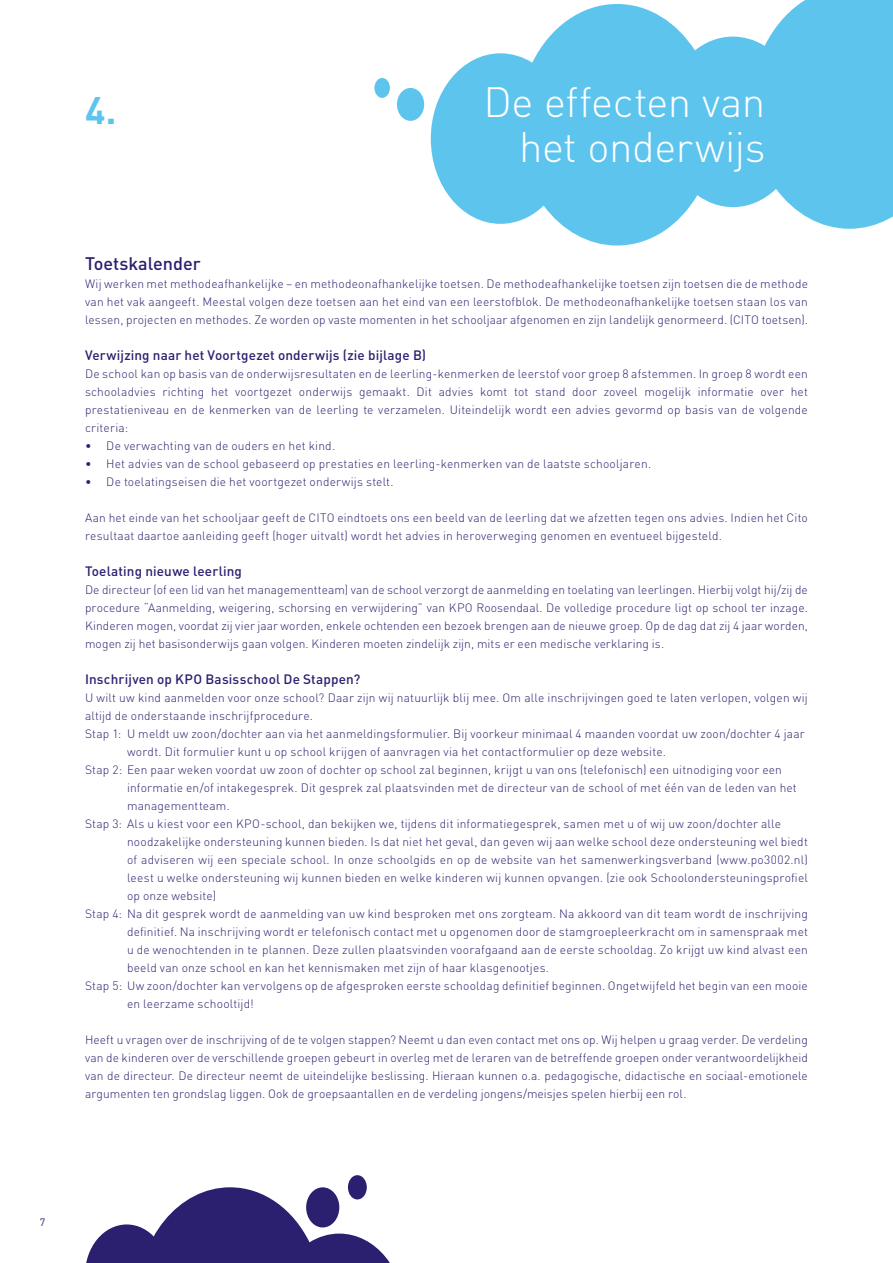
<style>
.page{position:relative;width:893px;height:1263px;background:#fff}
.page>*{position:absolute;margin:0;border:0;box-sizing:border-box;transform-origin:0 0}
.t1{font:300 42px/45px "DIN Pro";letter-spacing:-.01em;color:#fff;text-align:right}
.t2{font:37.5px "DIN Bold";color:#5dc5ed}
.t3{font:500 18px "DIN Pro";letter-spacing:-.005em;color:#2a206f}
.t4{font:500 13.5px "DIN Pro";letter-spacing:.01em;color:#2a206f}
.t5{font:300 12px/18px "DIN Pro";letter-spacing:.015em;color:#2a206f;text-align:justify}
.t6{font:10.5px "DIN";color:#2a206f}
</style>
<div class="page">
<svg style="left:431px;top:0;width:462px;height:245px;fill:#5dc5ed"></svg>
<div style="left:397px;top:88px;width:27px;height:33px;background:#5dc5ed;border-radius:50%"></div>
<div style="left:374px;top:78px;width:16px;height:20px;background:#5dc5ed;border-radius:50%"></div>
<div style="left:348px;top:1175px;width:19px;height:24px;background:#2a206f;border-radius:50%"></div>
<svg style="left:86px;top:1187px;width:304px;height:76px"></svg>
<h2 class="t2" style="left:85px;top:86px;width:33px">4.</h2>
<h1 class="t1" style="left:483px;top:78px;width:283px">De effecten van het onderwijs</h1>
<h3 class="t3" style="left:85px;top:251px;width:117px">Toetskalender</h3>
<p class="t5" style="left:85px;top:274px;width:724px">Wij werken met methodeafhankelijke – en methodeonafhankelijke toetsen. De methodeafhankelijke toetsen zijn toetsen die de methode van het vak aangeeft. Meestal volgen deze toetsen aan het eind van een leerstofblok. De methodeonafhankelijke toetsen staan los van lessen, projecten en methodes. Ze worden op vaste momenten in het schooljaar afgenomen en zijn landelijk genormeerd. (CITO toetsen).</p>
<p class="t4" style="left:85px;top:346px;width:343px">Verwijzing naar het Voortgezet onderwijs (zie bijlage B)</p>
<p class="t5" style="left:85px;top:364px;width:724px">De school kan op basis van de onderwijsresultaten en de leerling-kenmerken de leerstof voor groep 8 afstemmen. In groep 8 wordt een schooladvies richting het voortgezet onderwijs gemaakt. Dit advies komt tot stand door zoveel mogelijk informatie over het prestatieniveau en de kenmerken van de leerling te verzamelen. Uiteindelijk wordt een advies gevormd op basis van de volgende criteria:</p>
<p class="t5" style="left:85px;top:436px;width:252px">• De verwachting van de ouders en het kind.</p>
<p class="t5" style="left:85px;top:454px;width:568px">• Het advies van de school gebaseerd op prestaties en leerling-kenmerken van de laatste schooljaren.</p>
<p class="t5" style="left:85px;top:472px;width:310px">• De toelatingseisen die het voortgezet onderwijs stelt.</p>
<p class="t5" style="left:85px;top:508px;width:724px">Aan het einde van het schooljaar geeft de CITO eindtoets ons een beeld van de leerling dat we afzetten tegen ons advies. Indien het Cito resultaat daartoe aanleiding geeft (hoger uitvalt) wordt het advies in heroverweging genomen en eventueel bijgesteld.</p>
<p class="t4" style="left:85px;top:562px;width:158px">Toelating nieuwe leerling</p>
<p class="t5" style="left:85px;top:580px;width:724px">De directeur (of een lid van het managementteam) van de school verzorgt de aanmelding en toelating van leerlingen. Hierbij volgt hij/zij de procedure “Aanmelding, weigering, schorsing en verwijdering” van KPO Roosendaal. De volledige procedure ligt op school ter inzage.<br>Kinderen mogen, voordat zij vier jaar worden, enkele ochtenden een bezoek brengen aan de nieuwe groep. Op de dag dat zij 4 jaar worden, mogen zij het basisonderwijs gaan volgen. Kinderen moeten zindelijk zijn, mits er een medische verklaring is.</p>
<p class="t4" style="left:85px;top:670px;width:277px">Inschrijven op KPO Basisschool De Stappen?</p>
<p class="t5" style="left:85px;top:688px;width:724px">U wilt uw kind aanmelden voor onze school? Daar zijn wij natuurlijk blij mee. Om alle inschrijvingen goed te laten verlopen, volgen wij</p>
<p class="t5" style="left:85px;top:706px;width:230px">altijd de onderstaande inschrijfprocedure.</p>
<p class="t5" style="left:85px;top:724px;width:721px">Stap 1: U meldt uw zoon/dochter aan via het aanmeldingsformulier. Bij voorkeur minimaal 4 maanden voordat uw zoon/dochter 4 jaar</p>
<p class="t5" style="left:127px;top:742px;width:540px">wordt. Dit formulier kunt u op school krijgen of aanvragen via het contactformulier op deze website.</p>
<p class="t5" style="left:85px;top:760px;width:698px">Stap 2: Een paar weken voordat uw zoon of dochter op school zal beginnen, krijgt u van ons (telefonisch) een uitnodiging voor een</p>
<p class="t5" style="left:127px;top:778px;width:671px">informatie en/of intakegesprek. Dit gesprek zal plaatsvinden met de directeur van de school of met één van de leden van het</p>
<p class="t5" style="left:127px;top:796px;width:104px">managementteam.</p>
<p class="t5" style="left:85px;top:814px;width:698px">Stap 3: Als u kiest voor een KPO-school, dan bekijken we, tijdens dit informatiegesprek, samen met u of wij uw zoon/dochter alle</p>
<p class="t5" style="left:127px;top:832px;width:682px">noodzakelijke ondersteuning kunnen bieden. Is dat niet het geval, dan geven wij aan welke school deze ondersteuning wel biedt</p>
<p class="t5" style="left:127px;top:850px;width:682px">of adviseren wij een speciale school. In onze schoolgids en op de website van het samenwerkingsverband (www.po3002.nl)</p>
<p class="t5" style="left:127px;top:868px;width:682px">leest u welke ondersteuning wij kunnen bieden en welke kinderen wij kunnen opvangen. (zie ook Schoolondersteuningsprofiel</p>
<p class="t5" style="left:127px;top:886px;width:91px">op onze website)</p>
<p class="t5" style="left:85px;top:904px;width:724px">Stap 4: Na dit gesprek wordt de aanmelding van uw kind besproken met ons zorgteam. Na akkoord van dit team wordt de inschrijving</p>
<p class="t5" style="left:127px;top:922px;width:682px">definitief. Na inschrijving wordt er telefonisch contact met u opgenomen door de stamgroepleerkracht om in samenspraak met</p>
<p class="t5" style="left:127px;top:940px;width:682px">u de wenochtenden in te plannen. Deze zullen plaatsvinden voorafgaand aan de eerste schooldag. Zo krijgt uw kind alvast een</p>
<p class="t5" style="left:127px;top:958px;width:424px">beeld van onze school en kan het kennismaken met zijn of haar klasgenootjes.</p>
<p class="t5" style="left:85px;top:976px;width:724px">Stap 5: Uw zoon/dochter kan vervolgens op de afgesproken eerste schooldag definitief beginnen. Ongetwijfeld het begin van een mooie</p>
<p class="t5" style="left:127px;top:994px;width:128px">en leerzame schooltijd!</p>
<p class="t5" style="left:85px;top:1030px;width:724px">Heeft u vragen over de inschrijving of de te volgen stappen? Neemt u dan even contact met ons op. Wij helpen u graag verder. De verdeling van de kinderen over de verschillende groepen gebeurt in overleg met de leraren van de betreffende groepen onder verantwoordelijkheid van de directeur. De directeur neemt de uiteindelijke beslissing. Hieraan kunnen o.a. pedagogische, didactische en sociaal-emotionele argumenten ten grondslag liggen. Ook de groepsaantallen en de verdeling jongens/meisjes spelen hierbij een rol.</p>
<p class="t6" style="left:40px;top:1215px;width:7px">7</p>
</div>
